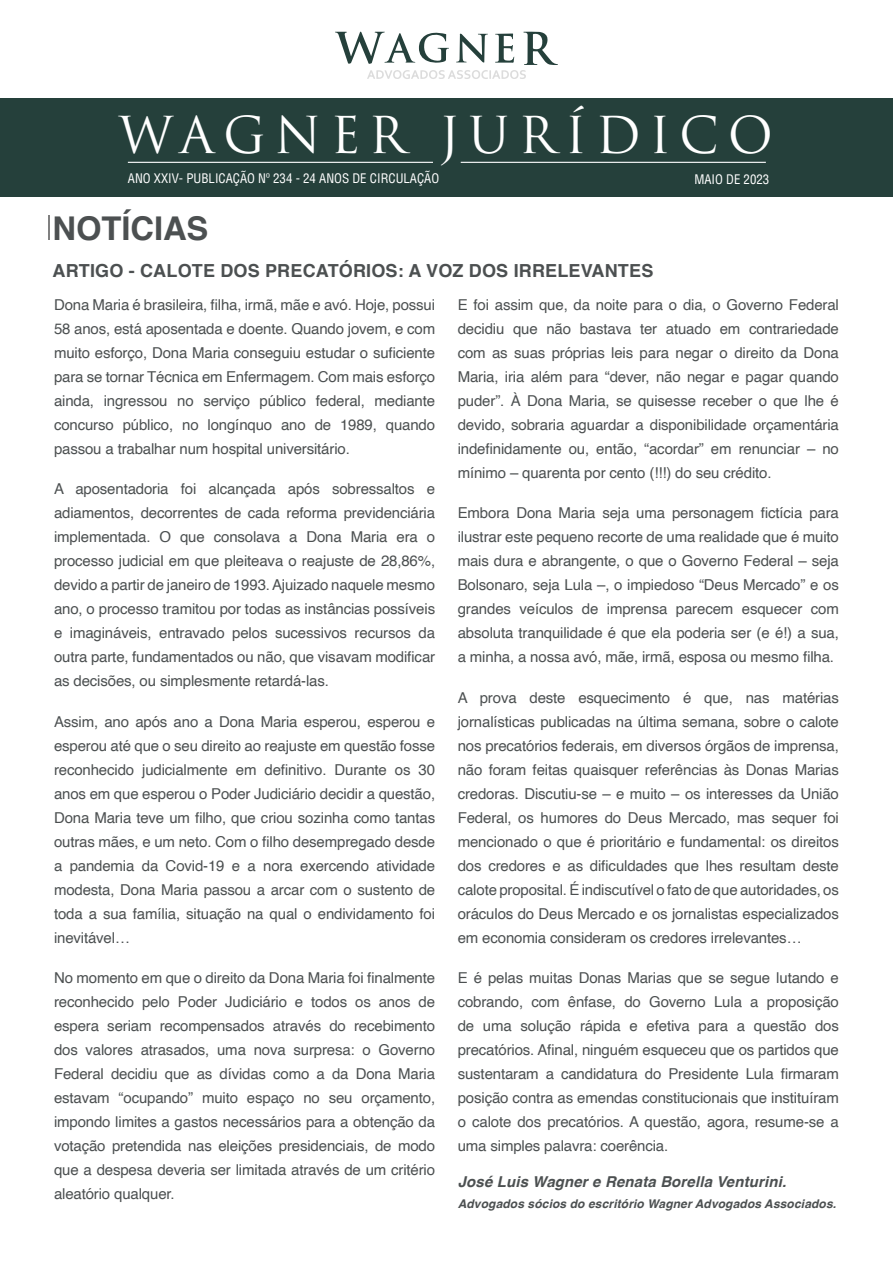
<style>
.page{position:relative;width:893px;height:1263px;background:#fff}
.page>*{position:absolute;margin:0;border:0;box-sizing:border-box;transform-origin:0 0}
.t1{font:49.5px "Trajan Pro 3";letter-spacing:.18em;color:#fff}
.t2{font:700 32.7px "Helvetica";letter-spacing:-.005em;color:#4c5051}
.t3{font:700 18px "Helvetica";letter-spacing:.01em;color:#4c5051}
.t4{font:15px/24px "Helvetica";letter-spacing:-.01em;color:#4c5051;text-align:justify}
.t5{font:italic 700 15px "Helvetica";letter-spacing:.01em;color:#4c5051}
.t6{font:condensed 12.9px "Helvetica";color:#fff}
.t7{font:italic 700 12px "Helvetica";letter-spacing:.01em;color:#4c5051}
</style>
<div class="page">
<div style="left:0;top:99px;width:893px;height:98px;background:#25403b"></div>
<svg style="left:335px;top:32px;width:223px;height:47px"></svg>
<hr style="left:128px;top:162px;width:305px;height:1px;background:#fff">
<hr style="left:461px;top:162px;width:305px;height:1px;background:#fff">
<hr style="left:48px;top:216px;width:2px;height:24px;background:#808080">
<h1 class="t1" style="left:119px;top:101px;width:656px">WAGNER JURÍDICO</h1>
<p class="t6" style="left:128px;top:170px;width:313px">ANO XXIV- PUBLICAÇÃO Nº 234 - 24 ANOS DE CIRCULAÇÃO</p>
<p class="t6" style="left:694px;top:171px;width:76px">MAIO DE 2023</p>
<h2 class="t2" style="left:53px;top:202px;width:157px">NOTÍCIAS</h2>
<p class="t3" style="left:52px;top:256px;width:602px">ARTIGO - CALOTE DOS PRECATÓRIOS: A VOZ DOS IRRELEVANTES</p>
<p class="t4" style="left:54px;top:293px;width:383px">Dona Maria é brasileira, filha, irmã, mãe e avó. Hoje, possui 58 anos, está aposentada e doente. Quando jovem, e com muito esforço, Dona Maria conseguiu estudar o suficiente para se tornar Técnica em Enfermagem. Com mais esforço ainda, ingressou no serviço público federal, mediante concurso público, no longínquo ano de 1989, quando passou a trabalhar num hospital universitário.</p>
<p class="t4" style="left:54px;top:477px;width:383px">A aposentadoria foi alcançada após sobressaltos e adiamentos, decorrentes de cada reforma previdenciária implementada. O que consolava a Dona Maria era o processo judicial em que pleiteava o reajuste de 28,86%, devido a partir de janeiro de 1993. Ajuizado naquele mesmo ano, o processo tramitou por todas as instâncias possíveis e imagináveis, entravado pelos sucessivos recursos da outra parte, fundamentados ou não, que visavam modificar as decisões, ou simplesmente retardá-las.</p>
<p class="t4" style="left:54px;top:710px;width:383px">Assim, ano após ano a Dona Maria esperou, esperou e esperou até que o seu direito ao reajuste em questão fosse reconhecido judicialmente em definitivo. Durante os 30 anos em que esperou o Poder Judiciário decidir a questão, Dona Maria teve um filho, que criou sozinha como tantas outras mães, e um neto. Com o filho desempregado desde a pandemia da Covid-19 e a nora exercendo atividade modesta, Dona Maria passou a arcar com o sustento de toda a sua família, situação na qual o endividamento foi inevitável…</p>
<p class="t4" style="left:54px;top:966px;width:383px">No momento em que o direito da Dona Maria foi finalmente reconhecido pelo Poder Judiciário e todos os anos de espera seriam recompensados através do recebimento dos valores atrasados, uma nova surpresa: o Governo Federal decidiu que as dívidas como a da Dona Maria estavam “ocupando” muito espaço no seu orçamento, impondo limites a gastos necessários para a obtenção da votação pretendida nas eleições presidenciais, de modo que a despesa deveria ser limitada através de um critério aleatório qualquer.</p>
<p class="t4" style="left:458px;top:293px;width:383px">E foi assim que, da noite para o dia, o Governo Federal decidiu que não bastava ter atuado em contrariedade com as suas próprias leis para negar o direito da Dona Maria, iria além para “dever, não negar e pagar quando puder”. À Dona Maria, se quisesse receber o que lhe é devido, sobraria aguardar a disponibilidade orçamentária indefinidamente ou, então, “acordar” em renunciar – no mínimo – quarenta por cento (!!!) do seu crédito.</p>
<p class="t4" style="left:458px;top:501px;width:383px">Embora Dona Maria seja uma personagem fictícia para ilustrar este pequeno recorte de uma realidade que é muito mais dura e abrangente, o que o Governo Federal – seja Bolsonaro, seja Lula –, o impiedoso “Deus Mercado” e os grandes veículos de imprensa parecem esquecer com absoluta tranquilidade é que ela poderia ser (e é!) a sua, a minha, a nossa avó, mãe, irmã, esposa ou mesmo filha.</p>
<p class="t4" style="left:458px;top:686px;width:383px">A prova deste esquecimento é que, nas matérias jornalísticas publicadas na última semana, sobre o calote nos precatórios federais, em diversos órgãos de imprensa, não foram feitas quaisquer referências às Donas Marias credoras. Discutiu-se – e muito – os interesses da União Federal, os humores do Deus Mercado, mas sequer foi mencionado o que é prioritário e fundamental: os direitos dos credores e as dificuldades que lhes resultam deste calote proposital. É indiscutível o fato de que autoridades, os oráculos do Deus Mercado e os jornalistas especializados em economia consideram os credores irrelevantes…</p>
<p class="t4" style="left:458px;top:966px;width:383px">E é pelas muitas Donas Marias que se segue lutando e cobrando, com ênfase, do Governo Lula a proposição de uma solução rápida e efetiva para a questão dos precatórios. Afinal, ninguém esqueceu que os partidos que sustentaram a candidatura do Presidente Lula firmaram posição contra as emendas constitucionais que instituíram o calote dos precatórios. A questão, agora, resume-se a uma simples palavra: coerência.</p>
<p class="t5" style="left:458px;top:1169px;width:330px">José Luis Wagner e Renata Borella Venturini.</p>
<p class="t7" style="left:458px;top:1194px;width:380px">Advogados sócios do escritório Wagner Advogados Associados.</p>
</div>
